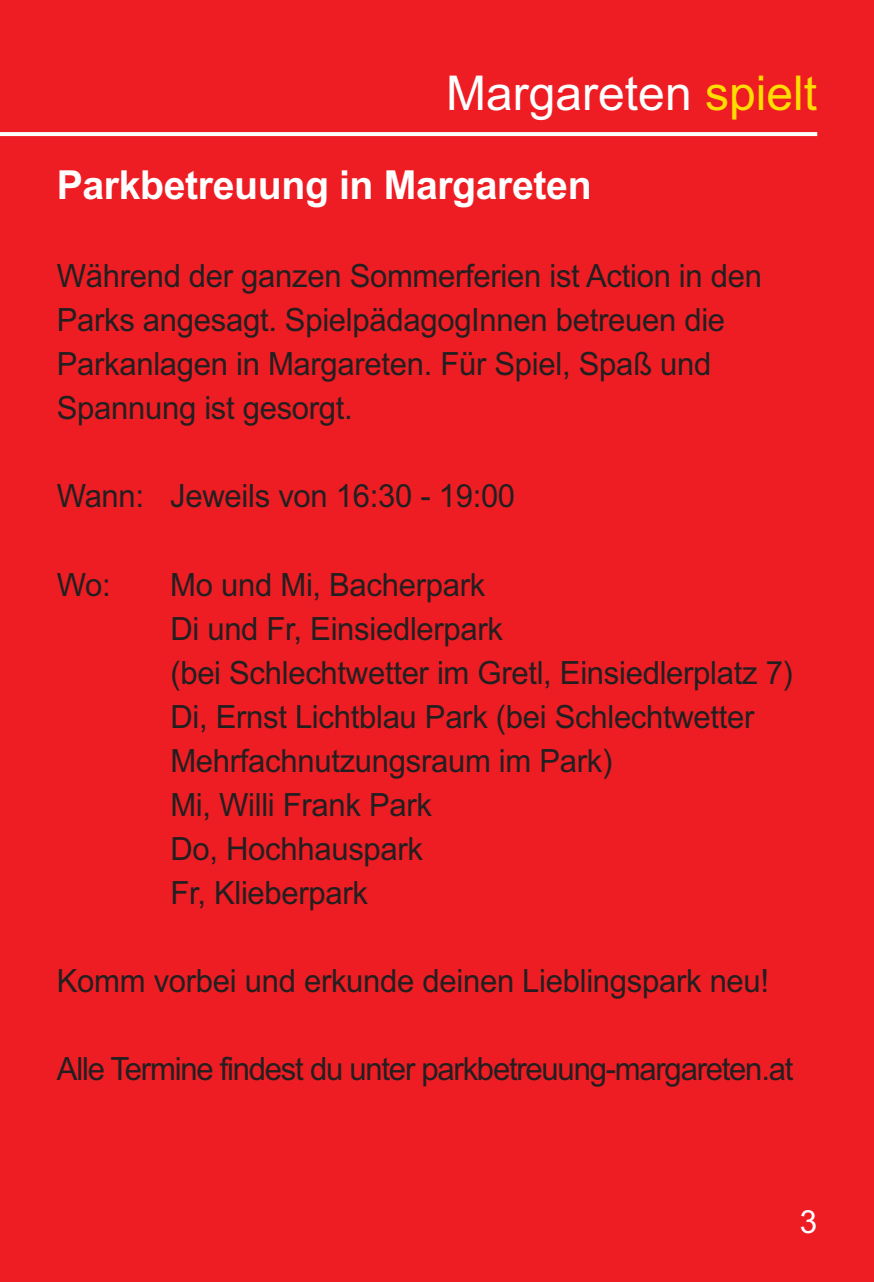
<style>
.page{position:relative;width:874px;height:1282px;background:#fff}
.page>*{position:absolute;margin:0;border:0;box-sizing:border-box;transform-origin:0 0}
.t1{font:48px "Arial";color:#fff}
.t2{font:700 40px "Arial";letter-spacing:-.01em;color:#fff}
.t3{font:32px/44px "Arial";letter-spacing:-.01em;color:#231f20}
.t4{font:32px "Arial";letter-spacing:-.04em;color:#231f20}
.t5{font:32px "Arial";color:#fff}
.s1{color:#ffdd01}
</style>
<div class="page">
<div style="left:0;top:0;width:873px;height:1281px;background:#ee1d23"></div>
<svg style="left:0;top:132px;width:816px;height:4px;background:#fefbfb"></svg>
<h1 class="t1" style="left:446px;top:65px;width:372px">Margareten <span class="s1">spielt</span></h1>
<p class="t2" style="left:57px;top:162px;width:536px">Parkbetreuung in Margareten</p>
<p class="t3" style="left:57px;top:254px;width:706px">Während der ganzen Sommerferien ist Action in den Parks angesagt. SpielpädagogInnen betreuen die Parkanlagen in Margareten. Für Spiel, Spaß und Spannung ist gesorgt.</p>
<p class="t3" style="left:57px;top:474px;width:459px">Wann: Jeweils von 16:30 - 19:00</p>
<p class="t3" style="left:57px;top:562px;width:56px">Wo:</p>
<p class="t3" style="left:170px;top:562px;width:624px">Mo und Mi, Bacherpark<br>Di und Fr, Einsiedlerpark<br>(bei Schlechtwetter im Gretl, Einsiedlerplatz 7)<br>Di, Ernst Lichtblau Park (bei Schlechtwetter<br>Mehrfachnutzungsraum im Park)<br>Mi, Willi Frank Park<br>Do, Hochhauspark<br>Fr, Klieberpark</p>
<p class="t3" style="left:57px;top:958px;width:713px">Komm vorbei und erkunde deinen Lieblingspark neu!</p>
<p class="t4" style="left:57px;top:1049px;width:737px">Alle Termine findest du unter parkbetreuung-margareten.at</p>
<p class="t5" style="left:799px;top:1202px;width:19px">3</p>
</div>
